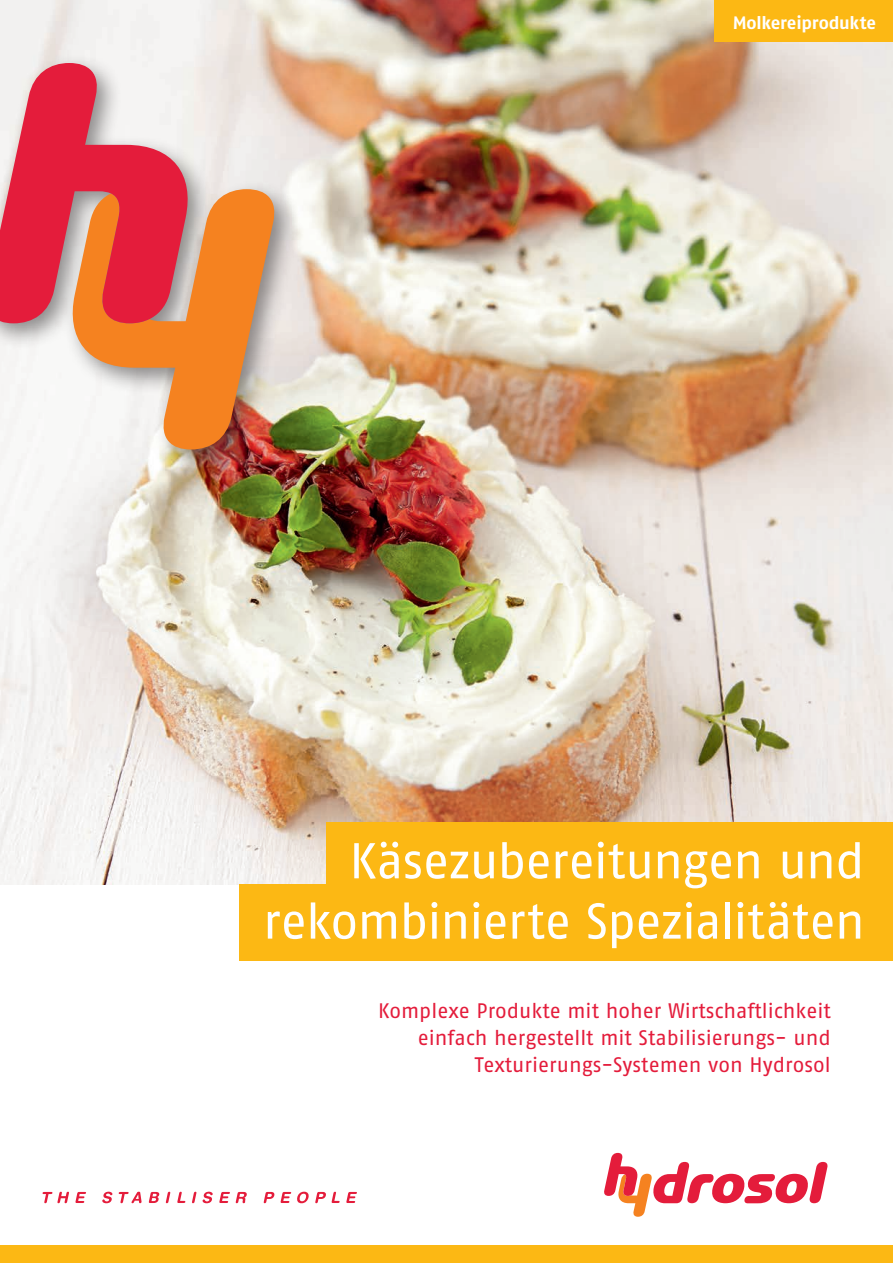
<style>
.page{position:relative;width:893px;height:1263px;background:#fff}
.page>*{position:absolute;margin:0;border:0;box-sizing:border-box;transform-origin:0 0}
.t1{font:50.25px/60.3px "Fago Pro";letter-spacing:-.02em;color:#fff;text-align:right}
.t2{font:21px/27px "Fago No Regular LF";color:#e41c3b;text-align:right}
.t3{font:700 18px "Fago Pro";letter-spacing:-.015em;color:#fff}
</style>
<div class="page">
<div style="left:0;top:1246px;width:893px;height:17px;background:#fcb814"></div>
<img style="left:0;top:0;width:893px;height:884px">
<div style="left:239px;top:884px;width:654px;height:77px;background:#fcb814"></div>
<div style="left:326px;top:823px;width:567px;height:76px;background:#fcb814"></div>
<svg style="left:42px;top:1192px;width:27px;height:11px"></svg>
<svg style="left:75px;top:1192px;width:11px;height:11px"></svg>
<svg style="left:102px;top:1192px;width:11px;height:11px"></svg>
<svg style="left:119px;top:1192px;width:23px;height:11px"></svg>
<svg style="left:149px;top:1192px;width:11px;height:11px"></svg>
<svg style="left:166px;top:1192px;width:4px;height:11px"></svg>
<svg style="left:177px;top:1192px;width:8px;height:11px"></svg>
<svg style="left:192px;top:1192px;width:21px;height:11px"></svg>
<svg style="left:219px;top:1192px;width:11px;height:11px"></svg>
<svg style="left:236px;top:1192px;width:11px;height:11px"></svg>
<svg style="left:264px;top:1192px;width:27px;height:11px"></svg>
<svg style="left:297px;top:1192px;width:12px;height:11px"></svg>
<svg style="left:315px;top:1192px;width:25px;height:11px"></svg>
<svg style="left:346px;top:1192px;width:11px;height:11px"></svg>
<svg style="left:604px;top:1153px;width:224px;height:64px"></svg>
<div style="left:714px;top:0;width:179px;height:41px;background:#fcb814"></div>
<div style="left:0;top:53px;width:301px;height:423px;background:#231f20;opacity:.5"></div>
<svg style="left:66px;top:189px;width:212px;height:260px;fill:#f58220"></svg>
<svg style="left:0;top:63px;width:195px;height:260px;background:#e26871"></svg>
<p class="t3" style="left:733px;top:12px;width:145px">Molkereiprodukte</p>
<h1 class="t1" style="left:263px;top:830px;width:604px">Käsezubereitungen und rekombinierte Spezialitäten</h1>
<p class="t2" style="left:378px;top:996px;width:454px">Komplexe Produkte mit hoher Wirtschaftlichkeit einfach hergestellt mit Stabilisierungs- und<br>Texturierungs-Systemen von Hydrosol</p>
</div>
